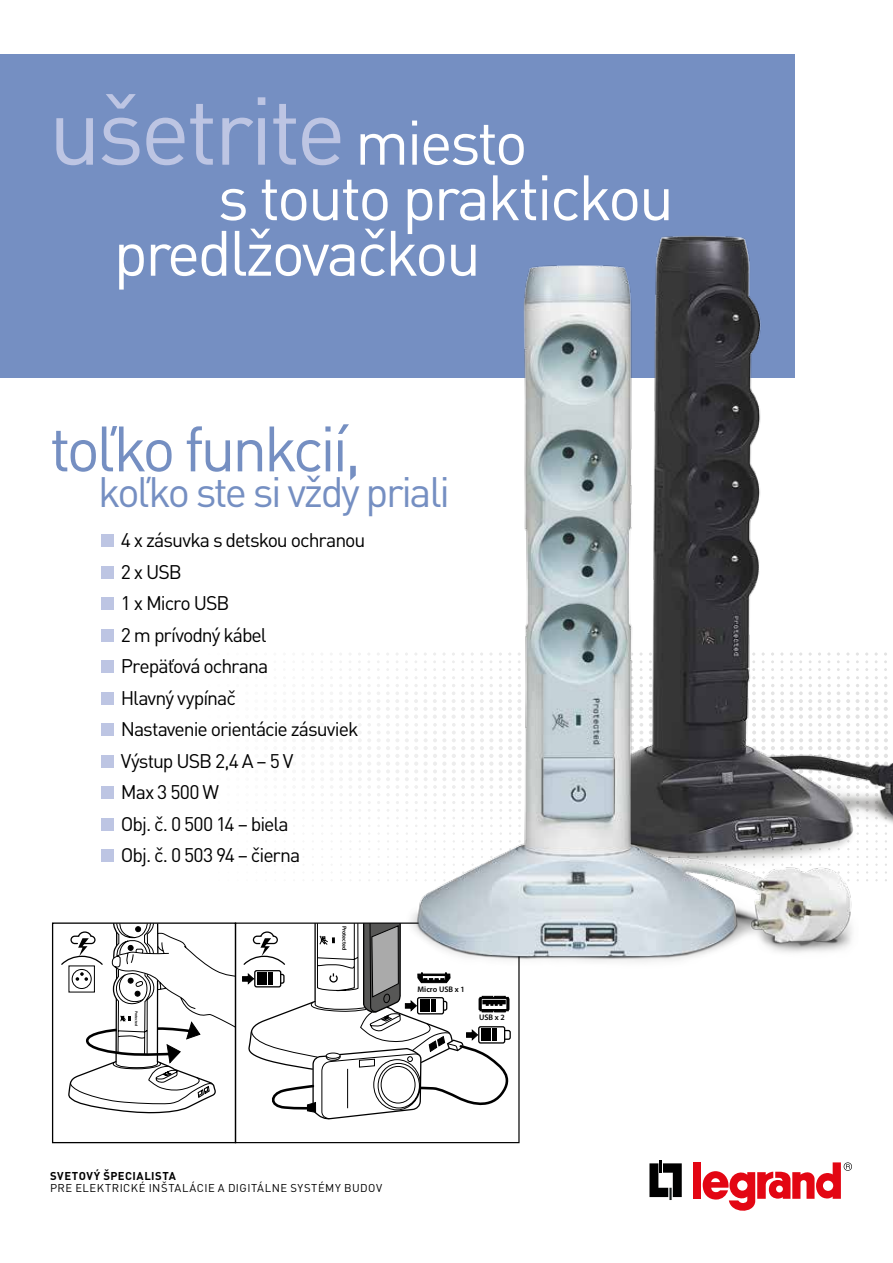
<style>
.page{position:relative;width:893px;height:1263px;background:#fff}
.page>*{position:absolute;margin:0;border:0;box-sizing:border-box;transform-origin:0 0}
.t1{font:94.5px "DIN Pro";letter-spacing:-.04em;color:#bdc5e3}
.t2{font:63px/55.5px "DIN Pro";letter-spacing:-.045em;color:#fff}
.t3{font:63px "DIN Pro";letter-spacing:-.06em;color:#758fc2}
.t4{font:42px "DIN Pro";letter-spacing:-.055em;color:#758fc2}
.t5{font:19.5px/31.5px "DIN Pro";letter-spacing:-.055em;color:#000}
.t6{font:11.25px "DIN Pro";letter-spacing:.045em;color:#000}
.t7{font:700 11.25px "DIN Pro";letter-spacing:.045em;color:#000}
.t8{font:600 8.1px "Myriad Pro";color:#000}
.t9{font:600 5.85px "Myriad Pro";color:#000}
.t10{font:600 3.75px "Myriad Pro";color:#000}
.s1{font-size:61.95px;color:#fff}
</style>
<div class="page">
<div style="left:52px;top:922px;width:184px;height:221px;border:1px solid #000"></div>
<svg style="left:60px;top:922px;width:176px;height:192px"></svg>
<svg style="left:242px;top:922px;width:269px;height:198px"></svg>
<svg style="left:330px;top:653px;width:41px;height:189px"></svg>
<div style="left:0;top:54px;width:795px;height:324px;background:#758fc2"></div>
<svg style="left:649px;top:1160px;width:33px;height:40px"></svg>
<div style="left:693px;top:1162px;width:8px;height:37px;background:#e30613"></div>
<svg style="left:703px;top:1162px;width:149px;height:49px"></svg>
<img style="left:659px;top:235px;width:234px;height:631px">
<img style="left:373px;top:244px;width:496px;height:737px">
<div style="left:101px;top:534px;width:13px;height:13px;background:#bdc5e3"></div>
<div style="left:101px;top:566px;width:13px;height:13px;background:#bdc5e3"></div>
<div style="left:101px;top:597px;width:13px;height:13px;background:#bdc5e3"></div>
<div style="left:101px;top:629px;width:13px;height:13px;background:#bdc5e3"></div>
<div style="left:101px;top:660px;width:13px;height:13px;background:#bdc5e3"></div>
<div style="left:101px;top:692px;width:13px;height:13px;background:#bdc5e3"></div>
<div style="left:101px;top:723px;width:13px;height:13px;background:#bdc5e3"></div>
<div style="left:101px;top:755px;width:13px;height:13px;background:#bdc5e3"></div>
<div style="left:101px;top:786px;width:13px;height:13px;background:#bdc5e3"></div>
<div style="left:101px;top:818px;width:13px;height:13px;background:#bdc5e3"></div>
<div style="left:101px;top:849px;width:13px;height:13px;background:#bdc5e3"></div>
<h1 class="t1" style="left:48px;top:66px;width:481px">ušetrite <span class="s1">miesto</span></h1>
<h2 class="t2" style="left:114px;top:167px;width:562px;text-indent:104px">s touto praktickou predlžovačkou</h2>
<h2 class="t3" style="left:50px;top:406px;width:313px">toľko funkcií,</h2>
<h3 class="t4" style="left:98px;top:464px;width:353px">koľko ste si vždy priali</h3>
<p class="t5" style="left:121px;top:524px;width:246px">4 x zásuvka s detskou ochranou<br>2 x USB<br>1 x Micro USB<br>2 m prívodný kábel<br>Prepäťová ochrana<br>Hlavný vypínač<br>Nastavenie orientácie zásuviek<br>Výstup USB 2,4 A – 5 V<br>Max 3 500 W<br>Obj. č. 0 500 14 – biela<br>Obj. č. 0 503 94 – čierna</p>
<p class="t10" style="left:139px;top:1011px;width:17px;rotate:90deg">Protected</p>
<p class="t9" style="left:348px;top:926px;width:26px;rotate:90deg">Protected</p>
<p class="t8" style="left:418px;top:984px;width:49px">Micro USB x 1</p>
<p class="t8" style="left:479px;top:1012px;width:27px">USB x 2</p>
<p class="t7" style="left:50px;top:1168px;width:127px">SVETOVÝ ŠPECIALISTA</p>
<p class="t6" style="left:50px;top:1181px;width:334px">PRE ELEKTRICKÉ INŠTALÁCIE A DIGITÁLNE SYSTÉMY BUDOV</p>
</div>
